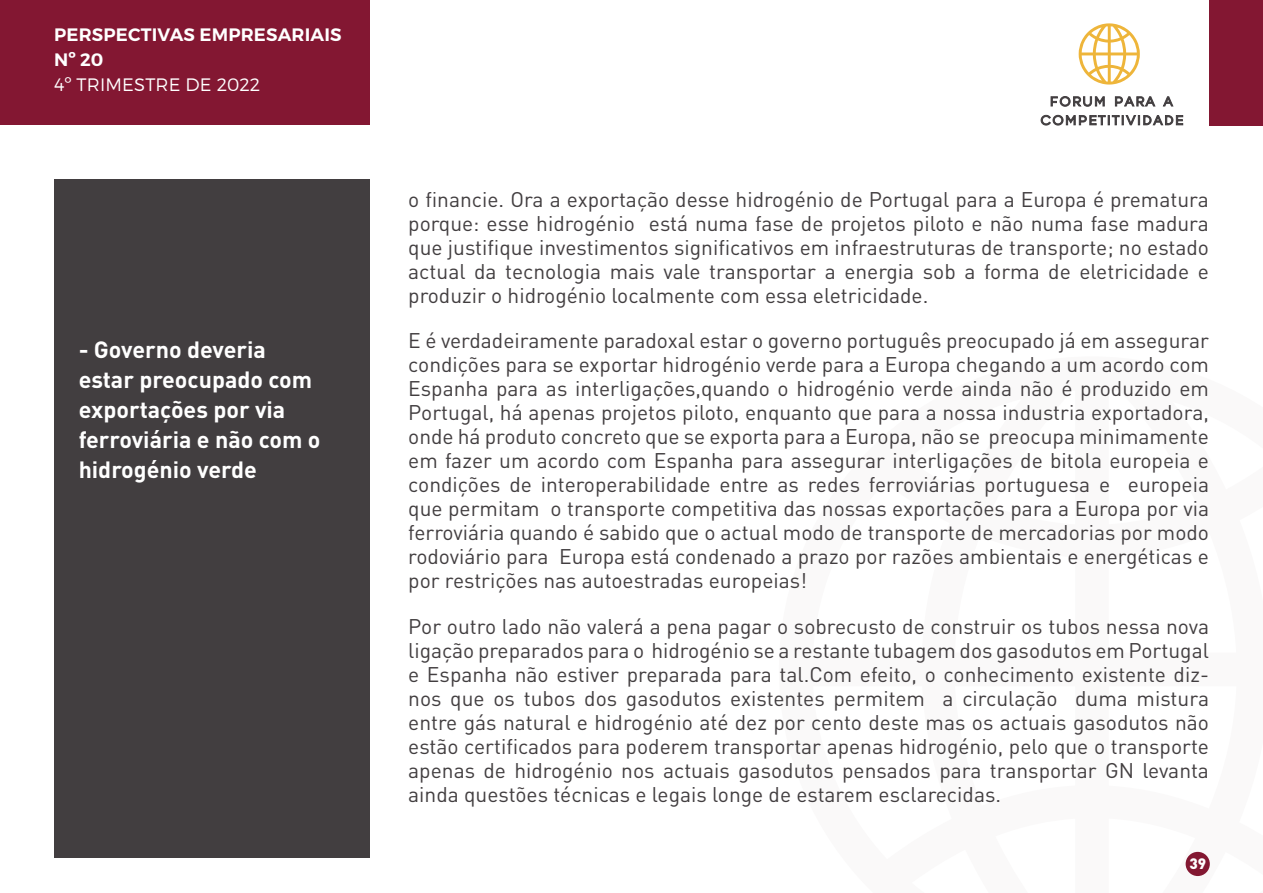
<style>
.page{position:relative;width:1263px;height:893px;background:#fff}
.page>*{position:absolute;margin:0;border:0;box-sizing:border-box;transform-origin:0 0}
.t1{font:700 23.25px/30px "DIN Pro";color:#fff}
.t2{font:21px/24px "DIN Pro";color:#423e40;text-align:justify}
.t3{font:600 18px/25.2px "Montserrat";letter-spacing:.01em;color:#fff}
.t4{font:300 18px "Montserrat";letter-spacing:.01em;color:#fff}
.t5{font:900 15px "DIN Pro";color:#fff}
</style>
<div class="page">
<div style="left:54px;top:179px;width:316px;height:678px;background:#423e40"></div>
<div style="left:0;top:0;width:370px;height:125px;background:#831732"></div>
<div style="left:1210px;top:0;width:53px;height:125px;background:#831732"></div>
<svg style="left:1079px;top:23px;width:61px;height:62px"></svg>
<svg style="left:1050px;top:96px;width:55px;height:11px"></svg>
<svg style="left:1115px;top:96px;width:41px;height:11px"></svg>
<svg style="left:1162px;top:96px;width:12px;height:11px"></svg>
<svg style="left:1040px;top:114px;width:143px;height:12px"></svg>
<div style="left:1185px;top:852px;width:25px;height:24px;background:#831832;border-radius:50%"></div>
<p class="t3" style="left:54px;top:22px;width:289px">PERSPECTIVAS EMPRESARIAIS<br>Nº 20</p>
<p class="t4" style="left:54px;top:74px;width:208px">4º TRIMESTRE DE 2022</p>
<p class="t1" style="left:79px;top:334px;width:243px">- Governo deveria estar preocupado com exportações por via ferroviária e não com o hidrogénio verde</p>
<p class="t2" style="left:408px;top:186px;width:802px">o financie. Ora a exportação desse hidrogénio de Portugal para a Europa é prematura porque: esse hidrogénio está numa fase de projetos piloto e não numa fase madura que justifique investimentos significativos em infraestruturas de transporte; no estado actual da tecnologia mais vale transportar a energia sob a forma de eletricidade e produzir o hidrogénio localmente com essa eletricidade.</p>
<p class="t2" style="left:408px;top:328px;width:802px">E é verdadeiramente paradoxal estar o governo português preocupado já em assegurar condições para se exportar hidrogénio verde para a Europa chegando a um acordo com Espanha para as interligações,quando o hidrogénio verde ainda não é produzido em Portugal, há apenas projetos piloto, enquanto que para a nossa industria exportadora, onde há produto concreto que se exporta para a Europa, não se preocupa minimamente em fazer um acordo com Espanha para assegurar interligações de bitola europeia e condições de interoperabilidade entre as redes ferroviárias portuguesa e europeia que permitam o transporte competitiva das nossas exportações para a Europa por via ferroviária quando é sabido que o actual modo de transporte de mercadorias por modo rodoviário para Europa está condenado a prazo por razões ambientais e energéticas e por restrições nas autoestradas europeias!</p>
<p class="t2" style="left:408px;top:613px;width:802px">Por outro lado não valerá a pena pagar o sobrecusto de construir os tubos nessa nova ligação preparados para o hidrogénio se a restante tubagem dos gasodutos em Portugal e Espanha não estiver preparada para tal.Com efeito, o conhecimento existente diz&shy;nos que os tubos dos gasodutos existentes permitem a circulação duma mistura entre gás natural e hidrogénio até dez por cento deste mas os actuais gasodutos não estão certificados para poderem transportar apenas hidrogénio, pelo que o transporte apenas de hidrogénio nos actuais gasodutos pensados para transportar GN levanta ainda questões técnicas e legais longe de estarem esclarecidas.</p>
<p class="t5" style="left:1189px;top:853px;width:18px">39</p>
</div>
